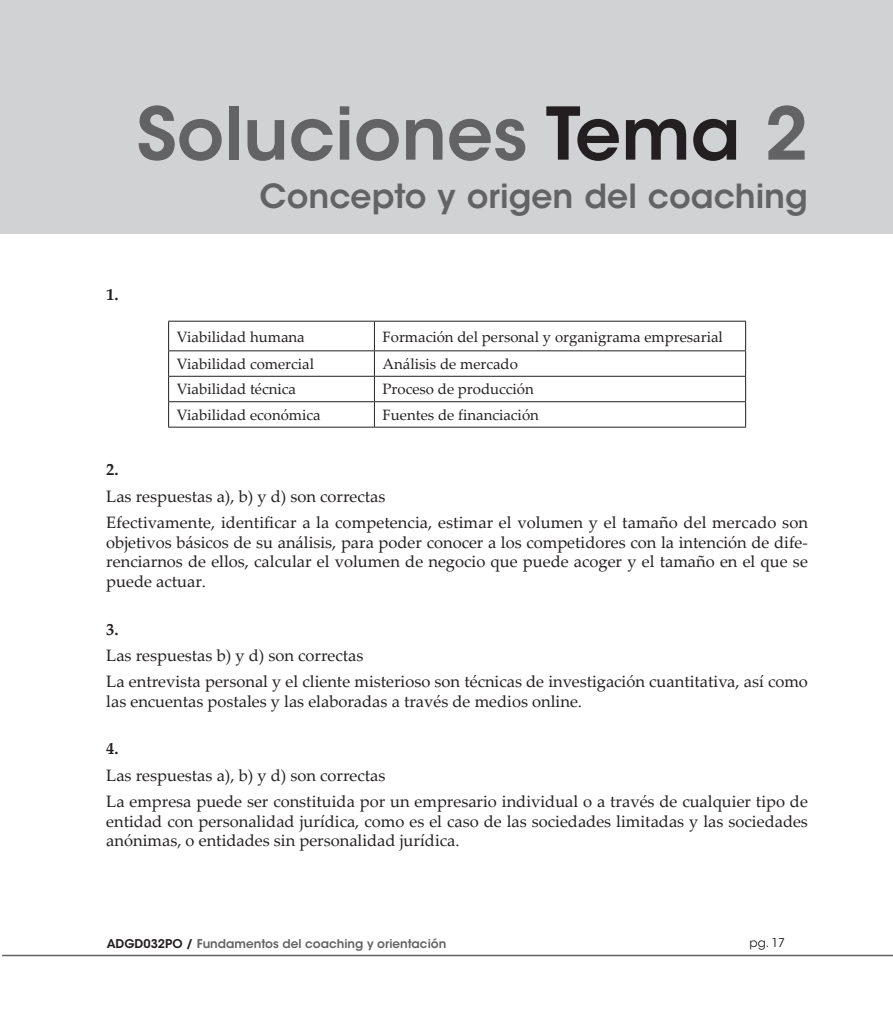
<style>
.page{position:relative;width:893px;height:1021px;background:#fff}
.page>*{position:absolute;margin:0;border:0;box-sizing:border-box;transform-origin:0 0}
._01{font:600 72px "ITC Avant Garde Std";color:#636366}
._0_TITULO_TEMA{font:600 33px "ITC Avant Garde Std";color:#636366}
.comun{font:16.5px/19.8px "Palatino Linotype";color:#231f20;text-align:justify}
.Actividad{font:700 16.5px "Palatino Linotype";color:#231f20}
.TABLA_-_normal{font:15px "Palatino Linotype";color:#231f20}
.t1{font:600 12px "ITC Avant Garde Std";color:#636366}
.t2{font:12px "ITC Avant Garde Std";color:#231f20}
.s1{color:#231f20}
</style>
<div class="page">
<hr style="left:2px;top:954px;width:891px;height:2px;background:#636366">
<div style="left:0;top:0;width:893px;height:233px;background:#d1d2d4"></div>
<hr style="left:168px;top:321px;width:206px;height:1px;background:#231f20">
<hr style="left:374px;top:321px;width:372px;height:1px;background:#231f20">
<hr style="left:168px;top:350px;width:206px;height:1px;background:#231f20">
<hr style="left:374px;top:350px;width:372px;height:1px;background:#231f20">
<hr style="left:168px;top:376px;width:206px;height:1px;background:#231f20">
<hr style="left:374px;top:376px;width:372px;height:1px;background:#231f20">
<hr style="left:168px;top:401px;width:206px;height:1px;background:#231f20">
<hr style="left:374px;top:401px;width:372px;height:1px;background:#231f20">
<hr style="left:168px;top:427px;width:206px;height:1px;background:#231f20">
<hr style="left:374px;top:427px;width:372px;height:1px;background:#231f20">
<svg style="left:168px;top:321px;width:1px;height:106px"></svg>
<svg style="left:374px;top:321px;width:1px;height:106px"></svg>
<svg style="left:745px;top:321px;width:1px;height:106px"></svg>
<p class="_01" style="left:136px;top:88px;width:673px">Soluciones <span class="s1">Tema</span> 2</p>
<p class="_0_TITULO_TEMA" style="left:260px;top:175px;width:550px">Concepto y origen del coaching</p>
<p class="Actividad" style="left:106px;top:282px;width:14px">1.</p>
<p class="TABLA_-_normal" style="left:177px;top:326px;width:130px">Viabilidad humana</p>
<p class="TABLA_-_normal" style="left:382px;top:326px;width:342px">Formación del personal y organigrama empresarial</p>
<p class="TABLA_-_normal" style="left:177px;top:353px;width:139px">Viabilidad comercial</p>
<p class="TABLA_-_normal" style="left:382px;top:353px;width:137px">Análisis de mercado</p>
<p class="TABLA_-_normal" style="left:177px;top:379px;width:121px">Viabilidad técnica</p>
<p class="TABLA_-_normal" style="left:382px;top:379px;width:153px">Proceso de producción</p>
<p class="TABLA_-_normal" style="left:177px;top:404px;width:146px">Viabilidad económica</p>
<p class="TABLA_-_normal" style="left:382px;top:404px;width:158px">Fuentes de financiación</p>
<p class="Actividad" style="left:106px;top:458px;width:14px">2.</p>
<p class="comun" style="left:106px;top:485px;width:281px">Las respuestas a), b) y d) son correctas</p>
<p class="comun" style="left:106px;top:511px;width:703px">Efectivamente, identificar a la competencia, estimar el volumen y el tamaño del mercado son objetivos básicos de su análisis, para poder conocer a los competidores con la intención de dife&shy;renciarnos de ellos, calcular el volumen de negocio que puede acoger y el tamaño en el que se puede actuar.</p>
<p class="Actividad" style="left:106px;top:617px;width:14px">3.</p>
<p class="comun" style="left:106px;top:644px;width:259px">Las respuestas b) y d) son correctas</p>
<p class="comun" style="left:106px;top:671px;width:703px">La entrevista personal y el cliente misterioso son técnicas de investigación cuantitativa, así como las encuentas postales y las elaboradas a través de medios online.</p>
<p class="Actividad" style="left:106px;top:737px;width:14px">4.</p>
<p class="comun" style="left:106px;top:764px;width:281px">Las respuestas a), b) y d) son correctas</p>
<p class="comun" style="left:106px;top:790px;width:703px">La empresa puede ser constituida por un empresario individual o a través de cualquier tipo de entidad con personalidad jurídica, como es el caso de las sociedades limitadas y las sociedades anónimas, o entidades sin personalidad jurídica.</p>
<p class="t1" style="left:107px;top:935px;width:341px"><span class="s1">ADGD032PO /</span> Fundamentos del coaching y orientación</p>
<p class="t2" style="left:749px;top:935px;width:37px">pg. 17</p>
</div>
